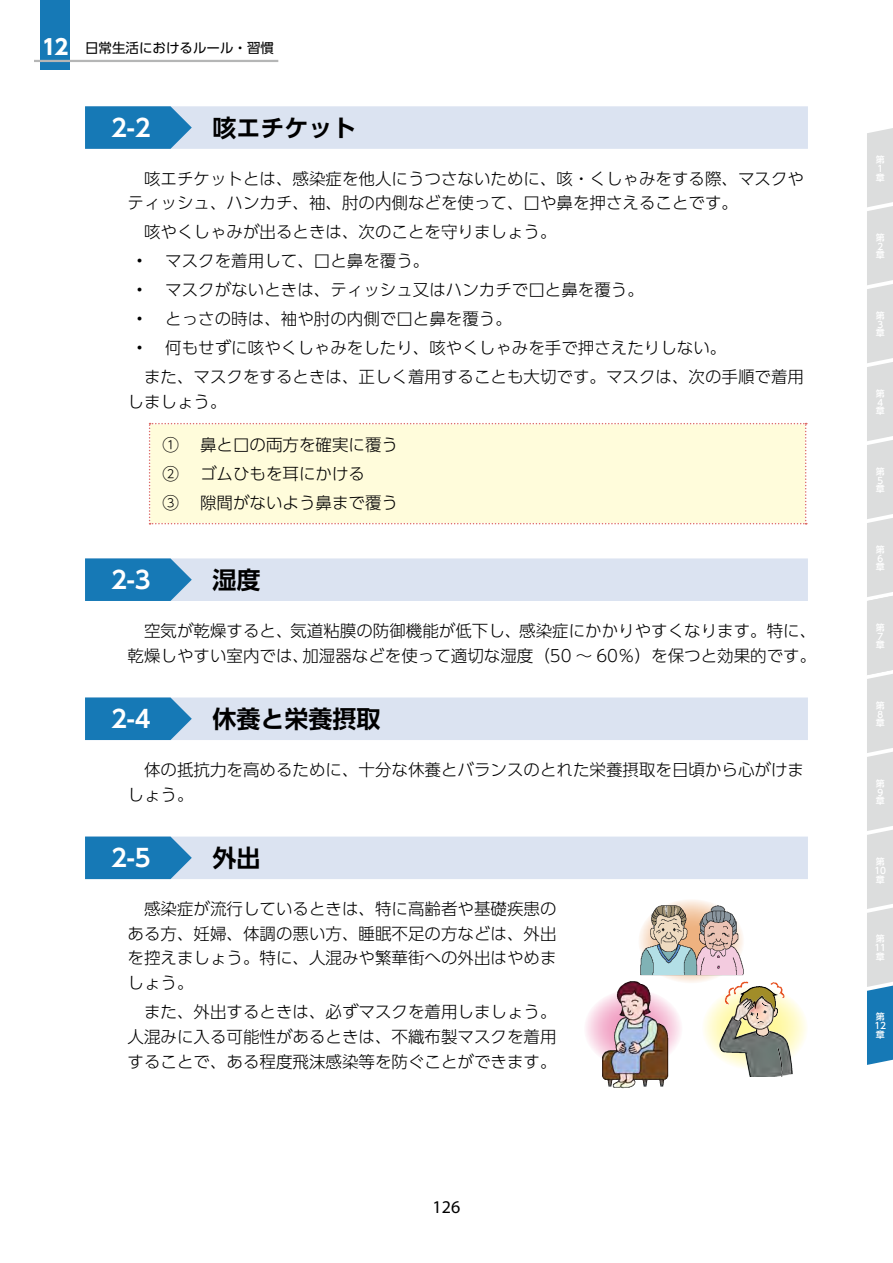
<style>
.page{position:relative;width:893px;height:1263px;background:#fff}
.page>*{position:absolute;margin:0;border:0;box-sizing:border-box;transform-origin:0 0}
.t1{font:700 24px "UD Shin Go Pro De";color:#000}
.t2{font:700 24px "UD Shin Go Pro De";color:#fff}
.t3{font:18px "Myriad Pro";color:#000}
.t4{font:300 16.5px/24.8px "UD Shin Go Pro";color:#000}
.t5{font:13.5px "UD Shin Go Pro";color:#000}
.t6{font:500 9px/8.7px "UD Shin Go NT Pr 6 N";color:#fff}
.s1{font-weight:700;font-size:21px;color:#fff}
</style>
<div class="page">
<div style="left:40px;top:0;width:30px;height:70px;background:#1679b6"></div>
<hr style="left:34px;top:60px;width:244px;height:2px;background:#b5b6b6">
<svg style="left:867px;top:128px;width:26px;height:937px;background:#cdd6db"></svg>
<svg style="left:85px;top:106px;width:723px;height:43px;background:#c1d5e9"></svg>
<div style="left:149px;top:423px;width:658px;height:101px;background:#fffcdb"></div>
<svg style="left:85px;top:558px;width:723px;height:43px;background:#c1d5e9"></svg>
<svg style="left:85px;top:697px;width:723px;height:43px;background:#c1d5e9"></svg>
<svg style="left:85px;top:836px;width:723px;height:43px;background:#c1d5e9"></svg>
<svg style="left:584px;top:989px;width:99px;height:79px"></svg>
<img style="left:591px;top:981px;width:82px;height:108px">
<img style="left:639px;top:900px;width:105px;height:81px">
<svg style="left:702px;top:986px;width:106px;height:84px"></svg>
<img style="left:719px;top:1058px;width:21px;height:8px">
<img style="left:790px;top:997px;width:3px;height:14px">
<img style="left:740px;top:1011px;width:53px;height:65px">
<img style="left:717px;top:995px;width:73px;height:63px">
<img style="left:717px;top:980px;width:71px;height:66px">
<p class="t5" style="left:42px;top:37px;width:233px"><span class="s1">12</span> 日常生活におけるルール・習慣</p>
<h1 class="t2" style="left:111px;top:109px;width:41px">2-2</h1>
<h1 class="t1" style="left:213px;top:108px;width:145px">咳エチケット</h1>
<p class="t4" style="left:128px;top:165px;width:678px;text-indent:16px">咳エチケットとは、感染症を他人にうつさないために、咳・くしゃみをする際、マスクやティッシュ、ハンカチ、袖、肘の内側などを使って、口や鼻を押さえることです。</p>
<p class="t4" style="left:144px;top:219px;width:414px">咳やくしゃみが出るときは、次のことを守りましょう。</p>
<p class="t4" style="left:136px;top:248px;width:295px">• 　マスクを着用して、口と鼻を覆う。</p>
<p class="t4" style="left:136px;top:277px;width:509px">• 　マスクがないときは、ティッシュ又はハンカチで口と鼻を覆う。</p>
<p class="t4" style="left:136px;top:306px;width:377px">• 　とっさの時は、袖や肘の内側で口と鼻を覆う。</p>
<p class="t4" style="left:136px;top:335px;width:592px">• 　何もせずに咳やくしゃみをしたり、咳やくしゃみを手で押さえたりしない。</p>
<p class="t4" style="left:144px;top:364px;width:662px">また、マスクをするときは、正しく着用することも大切です。マスクは、次の手順で着用</p>
<p class="t4" style="left:128px;top:389px;width:101px">しましょう。</p>
<p class="t4" style="left:162px;top:430px;width:237px;line-height:29px">① 　鼻と口の両方を確実に覆う<br>② 　ゴムひもを耳にかける<br>③ 　隙間がないよう鼻まで覆う</p>
<h1 class="t2" style="left:111px;top:561px;width:41px">2-3</h1>
<h1 class="t1" style="left:213px;top:560px;width:49px">湿度</h1>
<p class="t4" style="left:128px;top:617px;width:690px;text-align:right">空気が乾燥すると、気道粘膜の防御機能が低下し、感染症にかかりやすくなります。特に、乾燥しやすい室内では、加湿器などを使って適切な湿度（50 ～ 60％）を保つと効果的です。</p>
<h1 class="t2" style="left:111px;top:700px;width:41px">2-4</h1>
<h1 class="t1" style="left:213px;top:699px;width:169px">休養と栄養摂取</h1>
<p class="t4" style="left:128px;top:756px;width:678px;text-indent:16px">体の抵抗力を高めるために、十分な休養とバランスのとれた栄養摂取を日頃から心がけましょう。</p>
<h1 class="t2" style="left:111px;top:839px;width:41px">2-5</h1>
<h1 class="t1" style="left:213px;top:838px;width:49px">外出</h1>
<p class="t4" style="left:128px;top:896px;width:431px;text-align:justify;text-indent:16px">感染症が流行しているときは、特に高齢者や基礎疾患のある方、妊婦、体調の悪い方、睡眠不足の方などは、外出を控えましょう。特に、人混みや繁華街への外出はやめましょう。</p>
<p class="t4" style="left:128px;top:999px;width:431px;text-align:justify;text-indent:16px">また、外出するときは、必ずマスクを着用しましょう。人混みに入る可能性があるときは、不織布製マスクを着用することで、ある程度飛沫感染等を防ぐことができます。</p>
<p class="t3" style="left:433px;top:1195px;width:29px">126</p>
<p class="t6" style="left:876px;top:155px;width:10px">第<br>１章</p>
<p class="t6" style="left:876px;top:233px;width:10px">第<br>２章</p>
<p class="t6" style="left:876px;top:311px;width:10px">第<br>３章</p>
<p class="t6" style="left:876px;top:389px;width:10px">第<br>４章</p>
<p class="t6" style="left:876px;top:467px;width:10px">第<br>５章</p>
<p class="t6" style="left:876px;top:545px;width:10px">第<br>６章</p>
<p class="t6" style="left:876px;top:623px;width:10px">第<br>７章</p>
<p class="t6" style="left:876px;top:701px;width:10px">第<br>８章</p>
<p class="t6" style="left:876px;top:779px;width:10px">第<br>９章</p>
<p class="t6" style="left:874px;top:856px;width:13px">第<br>10章</p>
<p class="t6" style="left:874px;top:934px;width:13px">第<br>11章</p>
<p class="t6" style="left:874px;top:1012px;width:13px">第<br>12章</p>
</div>
